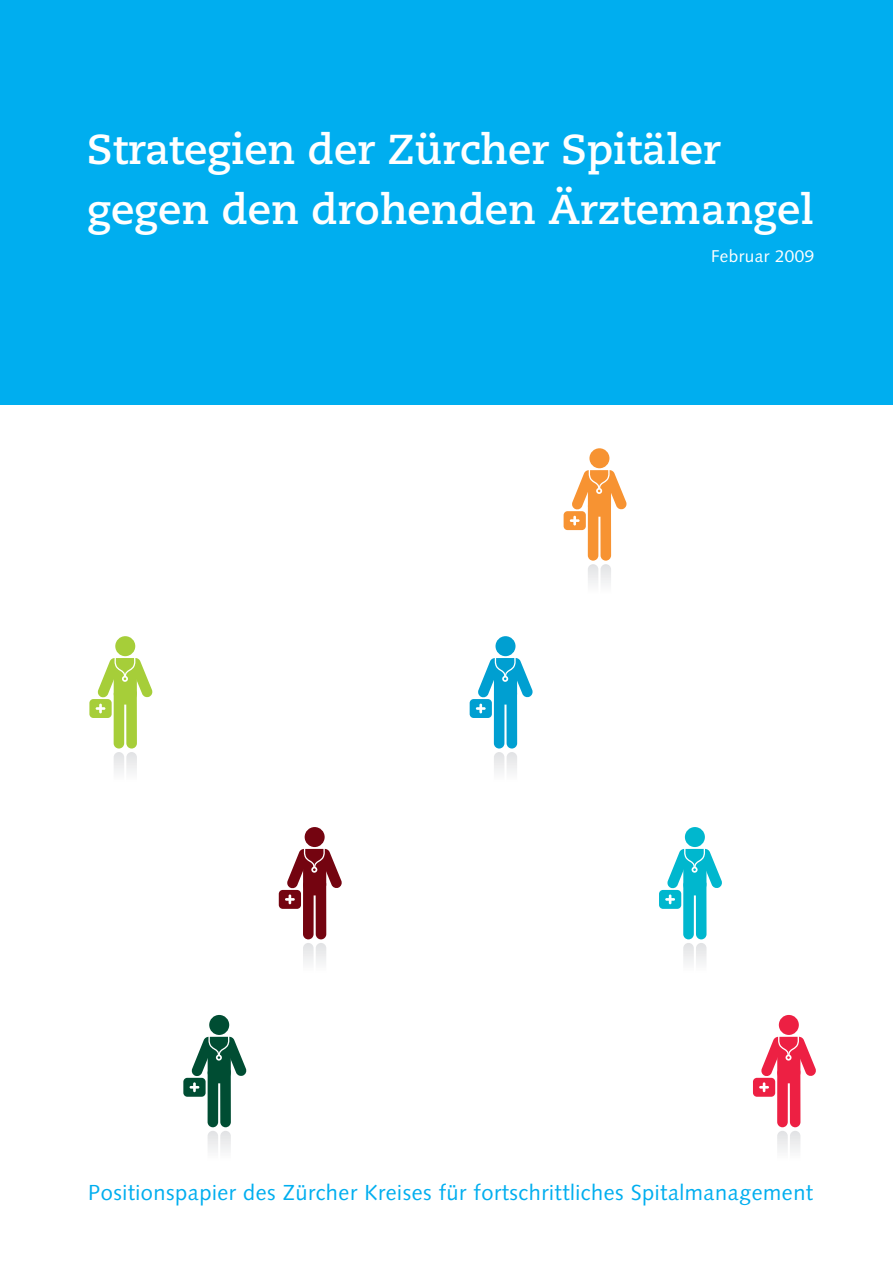
<style>
.page{position:relative;width:893px;height:1263px;background:#fff}
.page>*{position:absolute;margin:0;border:0;box-sizing:border-box;transform-origin:0 0}
.t1{font:700 41.7px/59.7px "Caecilia";color:#fff}
.t2{font:21.75px "Syntax";letter-spacing:.025em;color:#00aeef}
.t3{font:17.1px "Syntax";letter-spacing:.025em;color:#fff}
</style>
<div class="page">
<div style="left:0;top:0;width:893px;height:405px;background:#00aeef"></div>
<svg style="left:588px;top:564px;width:23px;height:20px"></svg>
<div style="left:589px;top:448px;width:20px;height:20px;background:#f79332;border-radius:50%"></div>
<div style="left:588px;top:501px;width:10px;height:60px;background:#f79332;border-radius:5px"></div>
<div style="left:600px;top:500px;width:11px;height:61px;background:#f79332;border-radius:5px"></div>
<div style="left:588px;top:471px;width:23px;height:46px;background:#f79332;border-radius:11px"></div>
<svg style="left:572px;top:468px;width:55px;height:42px"></svg>
<div style="left:564px;top:511px;width:22px;height:19px;background:#f79332;border-radius:4px"></div>
<svg style="left:570px;top:516px;width:10px;height:9px"></svg>
<svg style="left:114px;top:752px;width:23px;height:20px"></svg>
<div style="left:115px;top:636px;width:20px;height:20px;background:#a6ce39;border-radius:50%"></div>
<div style="left:114px;top:689px;width:10px;height:59px;background:#a6ce39;border-radius:5px"></div>
<div style="left:126px;top:688px;width:11px;height:60px;background:#a6ce39;border-radius:5px"></div>
<div style="left:114px;top:659px;width:23px;height:45px;background:#a6ce39;border-radius:11px"></div>
<svg style="left:97px;top:656px;width:56px;height:42px"></svg>
<div style="left:89px;top:699px;width:23px;height:19px;background:#a6ce39;border-radius:4px"></div>
<svg style="left:96px;top:704px;width:9px;height:9px"></svg>
<svg style="left:494px;top:752px;width:23px;height:20px"></svg>
<div style="left:495px;top:636px;width:20px;height:20px;background:#009fd1;border-radius:50%"></div>
<div style="left:494px;top:689px;width:10px;height:59px;background:#009fd1;border-radius:5px"></div>
<div style="left:506px;top:688px;width:11px;height:60px;background:#009fd1;border-radius:5px"></div>
<div style="left:494px;top:659px;width:23px;height:45px;background:#009fd1;border-radius:11px"></div>
<svg style="left:478px;top:656px;width:55px;height:42px"></svg>
<div style="left:470px;top:699px;width:22px;height:19px;background:#009fd1;border-radius:4px"></div>
<svg style="left:476px;top:704px;width:10px;height:9px"></svg>
<svg style="left:303px;top:943px;width:23px;height:20px"></svg>
<div style="left:305px;top:827px;width:20px;height:20px;background:#740410;border-radius:50%"></div>
<div style="left:303px;top:880px;width:11px;height:59px;background:#740410;border-radius:5px"></div>
<div style="left:316px;top:879px;width:10px;height:60px;background:#740410;border-radius:5px"></div>
<div style="left:279px;top:890px;width:22px;height:19px;background:#740410;border-radius:4px"></div>
<svg style="left:285px;top:847px;width:57px;height:57px"></svg>
<svg style="left:683px;top:943px;width:24px;height:20px"></svg>
<div style="left:685px;top:827px;width:20px;height:20px;background:#00b7ce;border-radius:50%"></div>
<div style="left:683px;top:880px;width:11px;height:59px;background:#00b7ce;border-radius:5px"></div>
<div style="left:696px;top:879px;width:10px;height:60px;background:#00b7ce;border-radius:5px"></div>
<div style="left:659px;top:890px;width:22px;height:19px;background:#00b7ce;border-radius:4px"></div>
<svg style="left:665px;top:848px;width:57px;height:56px"></svg>
<svg style="left:207px;top:1131px;width:24px;height:20px"></svg>
<div style="left:209px;top:1015px;width:20px;height:20px;background:#004d33;border-radius:50%"></div>
<div style="left:208px;top:1067px;width:10px;height:60px;background:#004d33;border-radius:5px"></div>
<div style="left:220px;top:1067px;width:11px;height:60px;background:#004d33;border-radius:5px"></div>
<div style="left:183px;top:1078px;width:23px;height:19px;background:#004d33;border-radius:4px"></div>
<svg style="left:190px;top:1036px;width:57px;height:56px"></svg>
<svg style="left:777px;top:1131px;width:24px;height:20px"></svg>
<div style="left:779px;top:1015px;width:20px;height:20px;background:#ed2043;border-radius:50%"></div>
<div style="left:777px;top:1067px;width:11px;height:60px;background:#ed2043;border-radius:5px"></div>
<div style="left:790px;top:1067px;width:10px;height:60px;background:#ed2043;border-radius:5px"></div>
<div style="left:753px;top:1078px;width:22px;height:19px;background:#ed2043;border-radius:4px"></div>
<svg style="left:759px;top:1036px;width:57px;height:56px"></svg>
<h1 class="t1" style="left:87px;top:120px;width:728px">Strategien der Zürcher Spitäler gegen den drohenden Ärztemangel</h1>
<p class="t3" style="left:711px;top:246px;width:105px">Februar 2009</p>
<p class="t2" style="left:88px;top:1179px;width:727px">Positionspapier des Zürcher Kreises für fortschrittliches Spitalmanagement</p>
</div>
